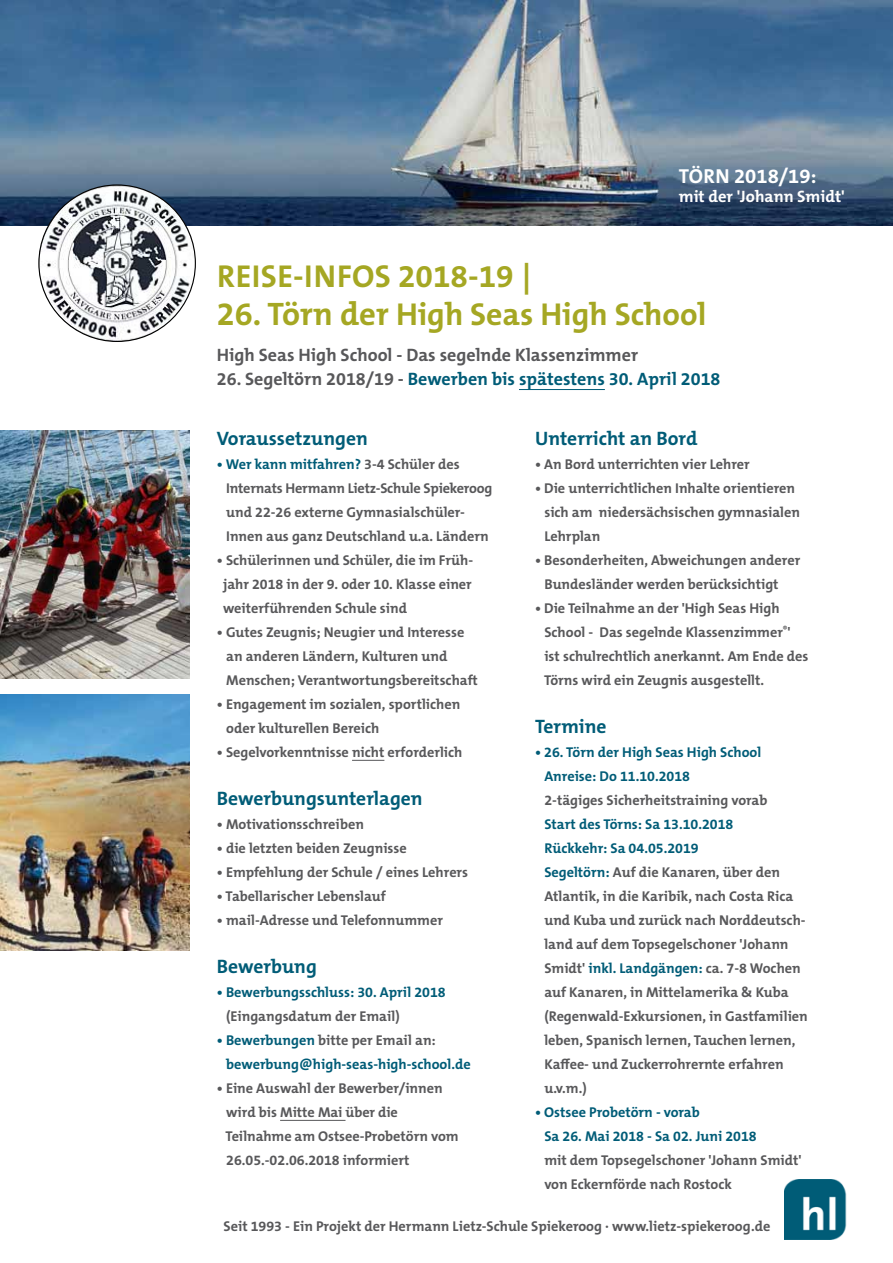
<style>
.page{position:relative;width:893px;height:1263px;background:#fff}
.page>*{position:absolute;margin:0;border:0;box-sizing:border-box;transform-origin:0 0}
.t1{font:700 31.8px "The Mix B W7";color:#a5a723}
.t2{font:700 20.4px "The Mix B W7";color:#fff}
.t3{font:700 19.5px "The Mix B W7";color:#005c77}
.t4{font:700 18px "The Mix B W7";color:#005c77}
.t5{font:700 18px "The Mix B W7";color:#58585a}
.t6{font:700 16.5px "The Mix B W7";color:#fff}
.t7{font:700 14.25px/24px "The Mix B W7";color:#58585a}
.t8{font:700 14.25px/24px "The Mix B W7";color:#005c77}
.s1{font-size:32.7px}
.s2{color:#58585a}
.s3{color:#005c77}
</style>
<div class="page">
<img style="left:0;top:0;width:893px;height:225px">
<img style="left:785px;top:1179px;width:61px;height:61px">
<hr style="left:352px;top:760px;width:32px;height:1px;background:#58585a">
<hr style="left:280px;top:1120px;width:65px;height:1px;background:#58585a">
<hr style="left:519px;top:389px;width:86px;height:1px;background:#005c77">
<img style="left:39px;top:185px;width:156px;height:156px;border-radius:78px">
<img style="left:0;top:431px;width:189px;height:247px">
<img style="left:0;top:694px;width:189px;height:256px">
<h2 class="t2" style="left:679px;top:163px;width:139px">TÖrn 2018/19:</h2>
<p class="t6" style="left:679px;top:186px;width:168px">mit der 'Johann Smidt'</p>
<h1 class="t1" style="left:217px;top:256px;width:16px">reise</h1>
<h1 class="t1" style="left:293px;top:256px;width:29px">-infos</h1>
<h1 class="t1" style="left:398px;top:256px;width:135px">2018-19 |</h1>
<h1 class="t1" style="left:217px;top:294px;width:491px"><span class="s1">26. Törn der</span> High Seas High School</h1>
<p class="t5" style="left:217px;top:344px;width:423px">High Seas High School - Das segelnde Klassenzimmer</p>
<p class="t4" style="left:217px;top:368px;width:505px"><span class="s2">26. Segeltörn 2018/19 -</span> Bewerben bis spätestens 30. April 2018</p>
<h3 class="t3" style="left:217px;top:426px;width:152px">Voraussetzungen</h3>
<p class="t7" style="left:226px;top:452px;width:268px;text-indent:-9px"><span class="s3">• Wer kann mitfahren?</span> 3-4 Schüler des Internats Hermann Lietz-Schule Spiekeroog und 22-26 externe Gymnasialschüler-Innen aus ganz Deutschland u.a. Ländern</p>
<p class="t7" style="left:223px;top:548px;width:252px;text-align:justify;text-indent:-6px">• Schülerinnen und Schüler, die im Früh&shy;jahr 2018 in der 9. oder 10. Klasse einer weiterführenden Schule sind</p>
<p class="t7" style="left:226px;top:620px;width:253px;text-indent:-9px">• Gutes Zeugnis; Neugier und Interesse an anderen Ländern, Kulturen und<br>Menschen; Verantwortungsbereitschaft</p>
<p class="t7" style="left:226px;top:692px;width:236px;text-indent:-9px">• Engagement im sozialen, sportlichen oder kulturellen Bereich</p>
<p class="t7" style="left:217px;top:740px;width:247px">• Segelvorkenntnisse nicht erforderlich</p>
<h3 class="t3" style="left:217px;top:786px;width:207px">Bewerbungsunterlagen</h3>
<p class="t7" style="left:217px;top:812px;width:149px">• Motivationsschreiben</p>
<p class="t7" style="left:217px;top:836px;width:191px">• die letzten beiden Zeugnisse</p>
<p class="t7" style="left:217px;top:860px;width:253px">• Empfehlung der Schule / eines Lehrers</p>
<p class="t7" style="left:217px;top:884px;width:171px">• Tabellarischer Lebenslauf</p>
<p class="t7" style="left:217px;top:908px;width:228px">• mail-Adresse und Telefonnummer</p>
<h3 class="t3" style="left:217px;top:954px;width:102px">Bewerbung</h3>
<p class="t8" style="left:217px;top:980px;width:230px">• Bewerbungsschluss: 30. April 2018</p>
<p class="t7" style="left:226px;top:1004px;width:175px">(Eingangsdatum der Email)</p>
<p class="t8" style="left:226px;top:1028px;width:246px;text-indent:-9px">• Bewerbungen <span class="s2">bitte per Email an: </span>bewerbung@high-seas-high-school.de</p>
<p class="t7" style="left:226px;top:1076px;width:235px;text-indent:-9px">• Eine Auswahl der Bewerber/innen wird bis Mitte Mai über die<br>Teilnahme am Ostsee-Probetörn vom<br>26.05.-02.06.2018 informiert</p>
<h3 class="t3" style="left:535px;top:426px;width:164px">Unterricht an Bord</h3>
<p class="t7" style="left:535px;top:452px;width:216px">• An Bord unterrichten vier Lehrer</p>
<p class="t7" style="left:544px;top:476px;width:257px;text-indent:-9px">• Die unterrichtlichen Inhalte orientieren sich am niedersächsischen gymnasialen<br>Lehrplan</p>
<p class="t7" style="left:544px;top:548px;width:257px;text-indent:-9px">• Besonderheiten, Abweichungen anderer<br>Bundesländer werden berücksichtigt</p>
<p class="t7" style="left:544px;top:596px;width:266px;text-indent:-9px">• Die Teilnahme an der 'High Seas High School - Das segelnde Klassenzimmer<sup>®</sup>' ist schulrechtlich anerkannt. Am Ende des Törns wird ein Zeugnis ausgestellt.</p>
<h3 class="t3" style="left:535px;top:714px;width:73px">Termine</h3>
<p class="t8" style="left:544px;top:740px;width:218px;text-indent:-9px">• 26. Törn der High Seas High School<br>Anreise: Do 11.10.2018</p>
<p class="t7" style="left:544px;top:788px;width:225px">2-tägiges Sicherheitstraining vorab</p>
<p class="t7" style="left:544px;top:812px;width:265px"><span class="s3">Start des Törns: Sa 13.10.2018<br>Rückkehr: Sa 04.05.2019<br>Segeltörn:</span> Auf die Kanaren, über den Atlantik, in die Karibik, nach Costa Rica und Kuba und zurück nach Norddeutsch&shy;land auf dem Topsegelschoner 'Johann Smidt' <span class="s3">inkl. Landgängen:</span> ca. 7-8 Wochen auf Kanaren, in Mittelamerika &amp; Kuba (Regenwald-Exkursionen, in Gastfamilien leben, Spanisch lernen, Tauchen lernen, Kaffee- und Zuckerrohrernte erfahren u.v.m.)</p>
<p class="t8" style="left:544px;top:1100px;width:214px;text-indent:-9px">• Ostsee Probetörn - vorab<br>Sa 26. Mai 2018 - Sa 02. Juni 2018</p>
<p class="t7" style="left:544px;top:1148px;width:259px">mit dem Topsegelschoner 'Johann Smidt' von Eckernförde nach Rostock</p>
<p class="t7" style="left:224px;top:1214px;width:548px">Seit 1993 - Ein Projekt der Hermann Lietz-Schule Spiekeroog · www.lietz-spiekeroog.de</p>
</div>
